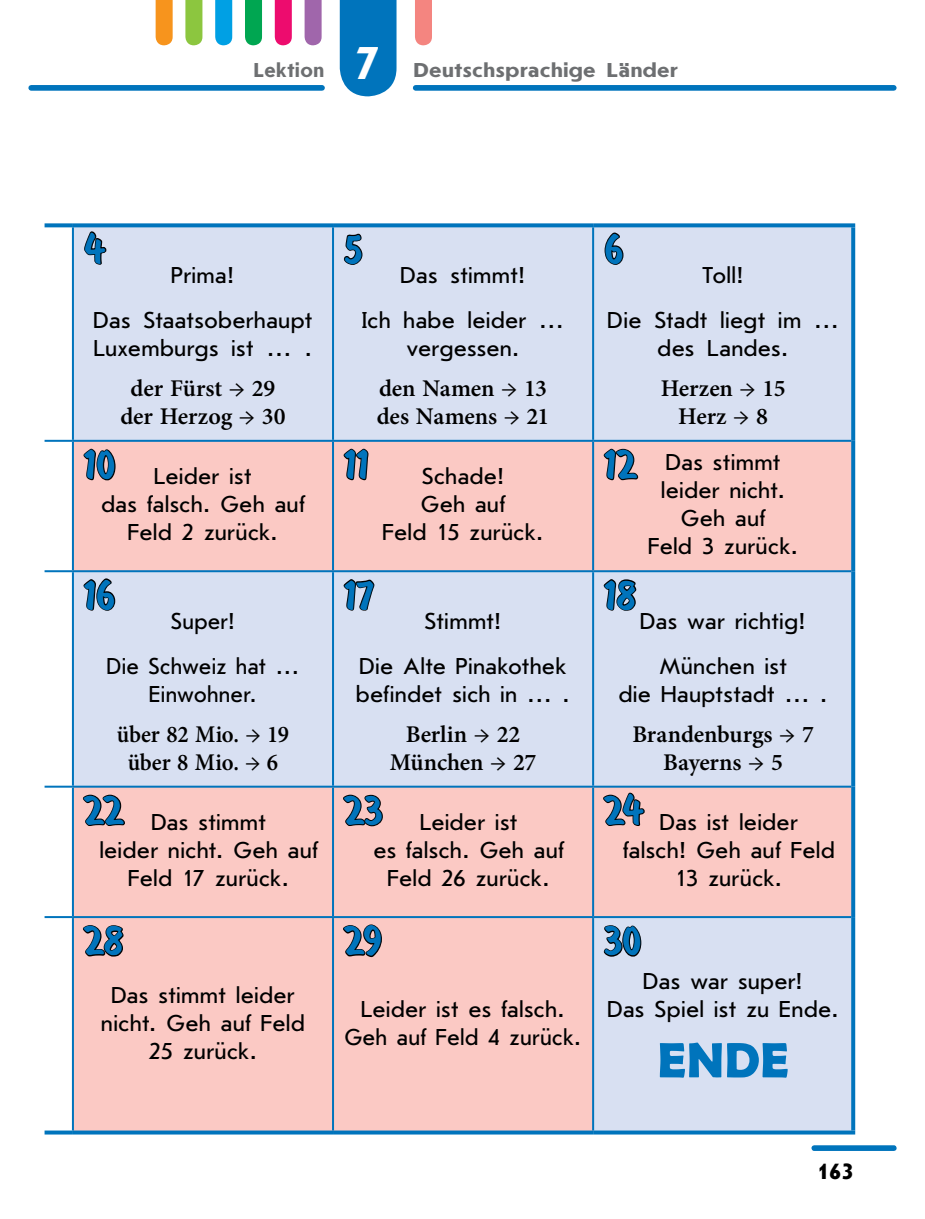
<style>
.page{position:relative;width:925px;height:1219px;background:#fff}
.page>*{position:absolute;margin:0;border:0;box-sizing:border-box;transform-origin:0 0}
.t1{font:700 50px "Berlin Sans FB Demi";color:#0074bc}
.t2{font:700 48px "Journal Sans OTF";color:#fff}
.t3{font:46px "Brush Type d";letter-spacing:-.01em;color:#0074bc}
.t4{font:24px/28px "Journal Sans OTF";color:#000;text-align:center}
.t5{font:600 24px/28px "Minion Pro";letter-spacing:-.005em;color:#000;text-align:center}
.t6{font:24px/45px "Journal Sans OTF";color:#000;text-align:center;scale:.95 1}
.t7{font:600 24px/28px "Minion Pro";letter-spacing:-.005em;color:#000;text-align:center;scale:.95 1}
.t8{font:700 23px "Journal Sans OTF";color:#000}
.t9{font:700 21px "Journal Sans OTF";letter-spacing:.02em;color:#6d6f71;scale:1.1 1}
.t10{font:700 21px "Journal Sans OTF";letter-spacing:.02em;color:#6d6f71}
</style>
<div class="page">
<div style="left:74px;top:227px;width:776px;height:903px;background:#d8e0f2"></div>
<div style="left:74px;top:442px;width:776px;height:128px;background:#fbc9c4"></div>
<div style="left:74px;top:788px;width:776px;height:128px;background:#fbc9c4"></div>
<div style="left:74px;top:918px;width:518px;height:212px;background:#fbc9c4"></div>
<hr style="left:72px;top:227px;width:2px;height:213px;background:#0074bc">
<hr style="left:332px;top:227px;width:2px;height:213px;background:#0074bc">
<hr style="left:592px;top:227px;width:2px;height:213px;background:#0074bc">
<hr style="left:45px;top:440px;width:28px;height:2px;background:#0074bc">
<hr style="left:73px;top:440px;width:260px;height:2px;background:#0074bc">
<hr style="left:72px;top:442px;width:2px;height:128px;background:#0074bc">
<hr style="left:333px;top:440px;width:260px;height:2px;background:#0074bc">
<hr style="left:332px;top:442px;width:2px;height:128px;background:#0074bc">
<hr style="left:593px;top:440px;width:257px;height:2px;background:#0074bc">
<hr style="left:592px;top:442px;width:2px;height:128px;background:#0074bc">
<hr style="left:45px;top:570px;width:28px;height:2px;background:#0074bc">
<hr style="left:73px;top:570px;width:260px;height:2px;background:#0074bc">
<hr style="left:72px;top:572px;width:2px;height:214px;background:#0074bc">
<hr style="left:333px;top:570px;width:260px;height:2px;background:#0074bc">
<hr style="left:332px;top:572px;width:2px;height:214px;background:#0074bc">
<hr style="left:593px;top:570px;width:257px;height:2px;background:#0074bc">
<hr style="left:592px;top:572px;width:2px;height:214px;background:#0074bc">
<hr style="left:45px;top:786px;width:28px;height:2px;background:#0074bc">
<hr style="left:73px;top:786px;width:260px;height:2px;background:#0074bc">
<hr style="left:72px;top:788px;width:2px;height:128px;background:#0074bc">
<hr style="left:333px;top:786px;width:260px;height:2px;background:#0074bc">
<hr style="left:332px;top:788px;width:2px;height:128px;background:#0074bc">
<hr style="left:593px;top:786px;width:257px;height:2px;background:#0074bc">
<hr style="left:592px;top:788px;width:2px;height:128px;background:#0074bc">
<hr style="left:45px;top:916px;width:28px;height:2px;background:#0074bc">
<hr style="left:73px;top:916px;width:260px;height:2px;background:#0074bc">
<hr style="left:72px;top:918px;width:2px;height:212px;background:#0074bc">
<hr style="left:333px;top:916px;width:260px;height:2px;background:#0074bc">
<hr style="left:332px;top:918px;width:2px;height:212px;background:#0074bc">
<hr style="left:593px;top:916px;width:257px;height:2px;background:#0074bc">
<hr style="left:592px;top:918px;width:2px;height:212px;background:#0074bc">
<svg style="left:45px;top:223px;width:28px;height:4px"></svg>
<svg style="left:73px;top:223px;width:260px;height:4px"></svg>
<svg style="left:333px;top:223px;width:260px;height:4px"></svg>
<svg style="left:593px;top:223px;width:261px;height:4px"></svg>
<svg style="left:850px;top:227px;width:4px;height:214px"></svg>
<svg style="left:850px;top:441px;width:4px;height:130px"></svg>
<svg style="left:850px;top:571px;width:4px;height:216px"></svg>
<svg style="left:850px;top:787px;width:4px;height:130px"></svg>
<svg style="left:850px;top:917px;width:4px;height:213px"></svg>
<svg style="left:45px;top:1130px;width:28px;height:4px"></svg>
<svg style="left:73px;top:1130px;width:260px;height:4px"></svg>
<svg style="left:333px;top:1130px;width:260px;height:4px"></svg>
<svg style="left:593px;top:1130px;width:261px;height:4px"></svg>
<svg style="left:83px;top:230px;width:24px;height:75px;background:#bcc3d3"></svg>
<svg style="left:343px;top:233px;width:20px;height:33px"></svg>
<svg style="left:603px;top:231px;width:21px;height:35px"></svg>
<svg style="left:82px;top:448px;width:34px;height:33px"></svg>
<svg style="left:342px;top:448px;width:27px;height:33px"></svg>
<svg style="left:602px;top:448px;width:37px;height:43px;background:#c29b98"></svg>
<svg style="left:82px;top:577px;width:34px;height:35px"></svg>
<svg style="left:342px;top:573px;width:33px;height:39px"></svg>
<svg style="left:602px;top:578px;width:35px;height:34px"></svg>
<svg style="left:82px;top:794px;width:44px;height:43px;background:#c29b97"></svg>
<svg style="left:342px;top:794px;width:42px;height:43px;background:#be9894"></svg>
<svg style="left:602px;top:792px;width:43px;height:74px;background:#d8ada8"></svg>
<svg style="left:82px;top:924px;width:42px;height:44px;background:#ba9591"></svg>
<svg style="left:342px;top:924px;width:41px;height:44px;background:#be9894"></svg>
<svg style="left:602px;top:924px;width:40px;height:34px"></svg>
<svg style="left:339px;top:0;width:57px;height:96px;background:#117dc0"></svg>
<svg style="left:415px;top:0;width:17px;height:45px"></svg>
<svg style="left:155px;top:0;width:17px;height:45px"></svg>
<svg style="left:185px;top:0;width:17px;height:45px"></svg>
<svg style="left:215px;top:0;width:17px;height:45px"></svg>
<svg style="left:245px;top:0;width:17px;height:45px"></svg>
<svg style="left:275px;top:0;width:17px;height:45px"></svg>
<svg style="left:304px;top:0;width:17px;height:45px"></svg>
<div style="left:811px;top:1145px;width:85px;height:6px;background:#0074bc;border-radius:3px"></div>
<div style="left:31px;top:85px;width:291px;height:6px;background:#0074bc"></div>
<div style="left:415px;top:85px;width:478px;height:6px;background:#0074bc"></div>
<p class="t10" style="left:254px;top:57px;width:72px">Lektion</p>
<h2 class="t2" style="left:354px;top:34px;width:27px">7</h2>
<p class="t9" style="left:413px;top:57px;width:242px">Deutschsprachige Länder</p>
<h3 class="t3" style="left:84px;top:225px;width:22px">4</h3>
<h3 class="t3" style="left:344px;top:225px;width:20px">5</h3>
<h3 class="t3" style="left:604px;top:225px;width:20px">6</h3>
<p class="t4" style="left:93px;top:253px;width:221px;line-height:45px">Prima!<br>Das Staatsoberhaupt</p>
<p class="t4" style="left:93px;top:334px;width:220px">Luxemburgs ist … .</p>
<p class="t5" style="left:120px;top:374px;width:167px">der Fürst → 29 der Herzog → 30</p>
<p class="t4" style="left:362px;top:253px;width:203px;line-height:45px">Das stimmt!<br>Ich habe leider …</p>
<p class="t4" style="left:406px;top:334px;width:115px">vergessen.</p>
<p class="t5" style="left:376px;top:374px;width:174px;text-align:left">den Namen → 13 des Namens → 21</p>
<p class="t4" style="left:607px;top:253px;width:233px;line-height:45px">Toll!<br>Die Stadt liegt im …</p>
<p class="t4" style="left:657px;top:334px;width:133px">des Landes.</p>
<p class="t5" style="left:660px;top:374px;width:126px">Herzen → 15<br>Herz → 8</p>
<h3 class="t3" style="left:84px;top:441px;width:33px">10</h3>
<h3 class="t3" style="left:344px;top:441px;width:27px">11</h3>
<h3 class="t3" style="left:604px;top:441px;width:34px">12</h3>
<p class="t4" style="left:101px;top:462px;width:205px">Leider ist<br>das falsch. Geh auf<br>Feld 2 zurück.</p>
<p class="t4" style="left:382px;top:462px;width:163px">Schade!<br>Geh auf<br>Feld 15 zurück.</p>
<h3 class="t3" style="left:84px;top:571px;width:32px">16</h3>
<h3 class="t3" style="left:344px;top:571px;width:32px">17</h3>
<h3 class="t3" style="left:604px;top:571px;width:33px">18</h3>
<p class="t4" style="left:647px;top:448px;width:152px">Das stimmt leider nicht.<br>Geh auf<br>Feld 3 zurück.</p>
<p class="t6" style="left:106px;top:599px;width:204px">Super!<br>Die Schweiz hat …</p>
<p class="t6" style="left:149px;top:672px;width:115px">Einwohner.</p>
<p class="t7" style="left:117px;top:720px;width:182px">über 82 Mio. → 19 über 8 Mio. → 6</p>
<p class="t4" style="left:359px;top:599px;width:209px;line-height:45px">Stimmt!<br>Die Alte Pinakothek</p>
<p class="t4" style="left:356px;top:680px;width:216px">befindet sich in … .</p>
<p class="t5" style="left:389px;top:720px;width:148px">Berlin → 22<br>München → 27</p>
<p class="t4" style="left:639px;top:599px;width:168px;line-height:45px">Das war richtig!<br>München ist</p>
<p class="t4" style="left:618px;top:680px;width:211px">die Hauptstadt … .</p>
<p class="t5" style="left:632px;top:720px;width:183px">Brandenburgs → 7<br>Bayerns → 5</p>
<h3 class="t3" style="left:84px;top:787px;width:41px">22</h3>
<h3 class="t3" style="left:344px;top:787px;width:40px">23</h3>
<h3 class="t3" style="left:604px;top:787px;width:40px">24</h3>
<p class="t4" style="left:99px;top:807px;width:220px">Das stimmt<br>leider nicht. Geh auf<br>Feld 17 zurück.</p>
<p class="t4" style="left:373px;top:808px;width:192px">Leider ist<br>es falsch. Geh auf<br>Feld 26 zurück.</p>
<p class="t4" style="left:622px;top:808px;width:213px">Das ist leider<br>falsch! Geh auf Feld<br>13 zurück.</p>
<h3 class="t3" style="left:84px;top:917px;width:41px">28</h3>
<h3 class="t3" style="left:344px;top:917px;width:39px">29</h3>
<h3 class="t3" style="left:604px;top:917px;width:39px">30</h3>
<p class="t4" style="left:101px;top:980px;width:205px">Das stimmt leider nicht. Geh auf Feld<br>25 zurück.</p>
<p class="t4" style="left:344px;top:995px;width:239px">Leider ist es falsch.<br>Geh auf Feld 4 zurück.</p>
<p class="t4" style="left:607px;top:967px;width:233px">Das war super!<br>Das Spiel ist zu Ende.</p>
<h1 class="t1" style="left:657px;top:1031px;width:132px">ENDE</h1>
<p class="t8" style="left:816px;top:1157px;width:38px">163</p>
</div>
